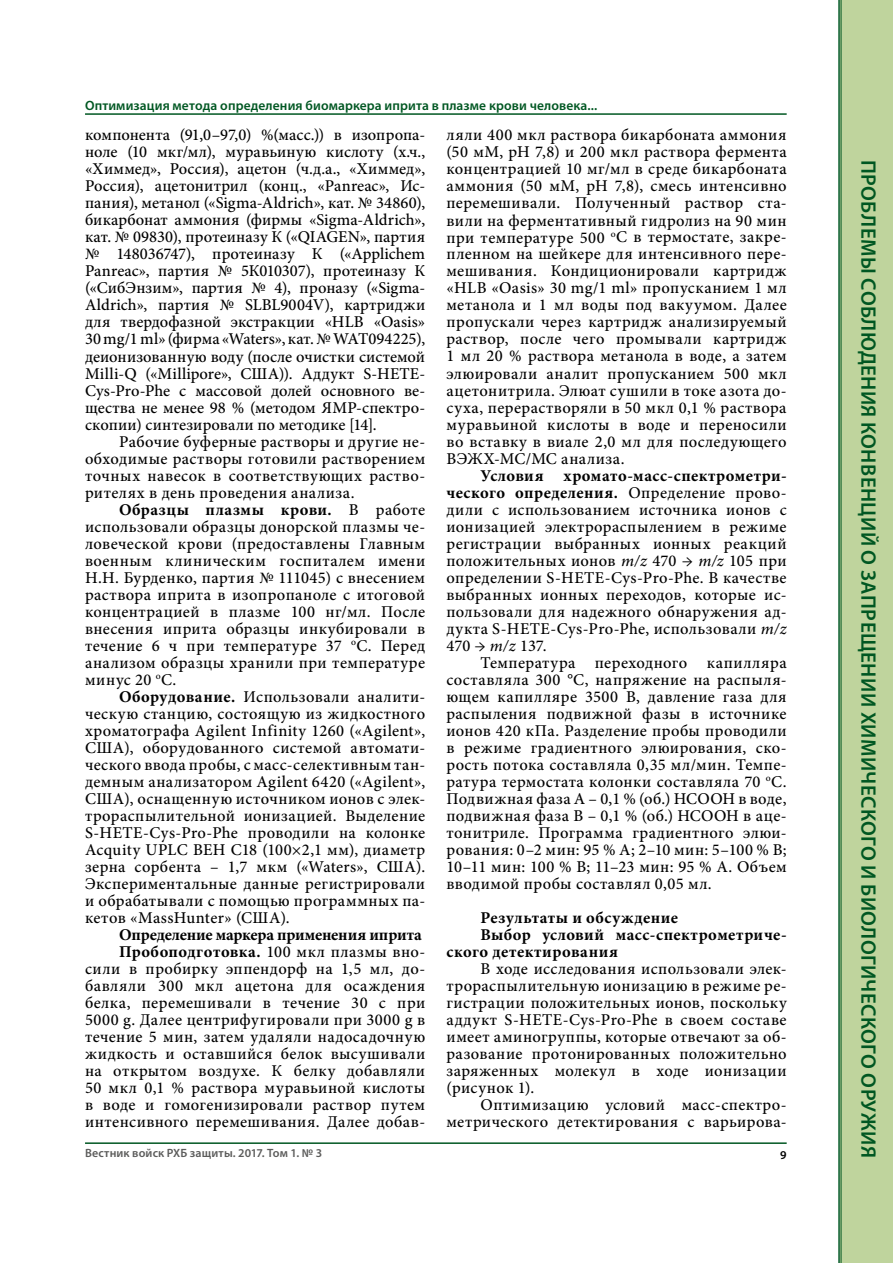
<style>
.page{position:relative;width:893px;height:1263px;background:#fff}
.page>*{position:absolute;margin:0;border:0;box-sizing:border-box;transform-origin:0 0}
.t1{font:600 21px "Myriad Pro";letter-spacing:.02em;color:#005722}
.t2{font:500 16.5px/17px "Minion Pro";letter-spacing:.03em;color:#000;text-align:justify}
.t3{font:700 16.5px "Minion Pro";letter-spacing:.035em;color:#000}
.t4{font:600 13.5px "Myriad Pro";letter-spacing:.01em;color:#005722}
.t5{font:600 12px "Myriad Pro";letter-spacing:.01em;color:#5c5c5b}
.t6{font:600 12px "Myriad Pro";color:#000}
.s1{font-weight:700}
.s2{font-style:italic}
</style>
<div class="page">
<svg style="left:838px;top:0;width:3px;height:1263px;background:#4d895c"></svg>
<svg style="left:841px;top:0;width:52px;height:1263px;background:#b6ce97"></svg>
<hr style="left:85px;top:1142px;width:702px;height:2px;background:#005722">
<hr style="left:85px;top:113px;width:702px;height:2px;background:#005722">
<p class="t4" style="left:85px;top:97px;width:514px">Оптимизация метода определения биомаркера иприта в плазме крови человека...</p>
<p class="t2" style="left:85px;top:127px;width:342px">компонента (91,0–97,0) %(масс.)) в изопропа&shy;ноле (10 мкг/мл), муравьиную кислоту (х.ч., «Химмед», Россия), ацетон (ч.д.а., «Химмед», Россия), ацетонитрил (конц., «Panreac», Ис&shy;пания), метанол («Sigma-Aldrich», кат. № 34860), бикарбонат аммония (фирмы «Sigma-Aldrich», кат. № 09830), протеиназу К («QIAGEN», партия № 148036747), протеиназу К («Applichem Panreac», партия № 5К010307), протеиназу К («СибЭнзим», партия № 4), проназу («Sigma-Aldrich», партия № SLBL9004V), картриджи для твердофазной экстракции «HLB «Oasis» 30 mg/1 ml» (фирма «Waters», кат. № WAT094225), деионизованную воду (после очистки системой Milli-Q («Millipore», США)). Аддукт S-HETE-Cys-Pro-Phe с массовой долей основного ве&shy;щества не менее 98 % (методом ЯМР-спектро&shy;скопии) синтезировали по методике [14].</p>
<p class="t2" style="left:85px;top:433px;width:342px;text-indent:34px">Рабочие буферные растворы и другие не&shy;обходимые растворы готовили растворением точных навесок в соответствующих раство&shy;рителях в день проведения анализа.</p>
<p class="t2" style="left:85px;top:501px;width:342px;text-indent:34px"><span class="s1">Образцы плазмы крови.</span> В работе использовали образцы донорской плазмы че&shy;ловеческой крови (предоставлены Главным военным клиническим госпиталем имени Н.Н. Бурденко, партия № 111045) с внесением раствора иприта в изопропаноле с итоговой концентрацией в плазме 100 нг/мл. После внесения иприта образцы инкубировали в течение 6 ч при температуре 37 <sup>о</sup>С. Перед анализом образцы хранили при температуре минус 20 <sup>о</sup>С.</p>
<p class="t2" style="left:85px;top:688px;width:342px;text-indent:34px"><span class="s1">Оборудование.</span> Использовали аналити&shy;ческую станцию, состоящую из жидкостного хроматографа Agilent Infinity 1260 («Agilent», США), оборудованного системой автомати&shy;ческого ввода пробы, с масс-селективным тан&shy;демным анализатором Agilent 6420 («Agilent», США), оснащенную источником ионов с элек&shy;трораспылительной ионизацией. Выделение S-HETE-Cys-Pro-Phe проводили на колонке Acquity UPLC BEH C18 (100×2,1 мм), диаметр зерна сорбента – 1,7 мкм («Waters», США).<br>Экспериментальные данные регистрировали и обрабатывали с помощью программных па&shy;кетов «MassHunter» (США).</p>
<p class="t2" style="left:85px;top:926px;width:342px;text-align:right"><span class="s1">Определение маркера применения иприта Пробоподготовка.</span> 100 мкл плазмы вно&shy;сили в пробирку эппендорф на 1,5 мл, до&shy;бавляли 300 мкл ацетона для осаждения белка, перемешивали в течение 30 с при 5000 g. Далее центрифугировали при 3000 g в течение 5 мин, затем удаляли надосадочную жидкость и оставшийся белок высушивали на открытом воздухе. К белку добавляли 50 мкл 0,1 % раствора муравьиной кислоты в воде и гомогенизировали раствор путем интенсивного перемешивания. Далее добав-</p>
<p class="t2" style="left:446px;top:127px;width:342px">ляли 400 мкл раствора бикарбоната аммония (50 мМ, рН 7,8) и 200 мкл раствора фермента концентрацией 10 мг/мл в среде бикарбоната аммония (50 мМ, рН 7,8), смесь интенсивно перемешивали. Полученный раствор ста&shy;вили на ферментативный гидролиз на 90 мин при температуре 500 <sup>о</sup>С в термостате, закре&shy;пленном на шейкере для интенсивного пере&shy;мешивания. Кондиционировали картридж «HLB «Oasis» 30 mg/1 ml» пропусканием 1 мл метанола и 1 мл воды под вакуумом. Далее пропускали через картридж анализируемый раствор, после чего промывали картридж 1 мл 20 % раствора метанола в воде, а затем элюировали аналит пропусканием 500 мкл ацетонитрила. Элюат сушили в токе азота до&shy;суха, перерастворяли в 50 мкл 0,1 % раствора муравьиной кислоты в воде и переносили во вставку в виале 2,0 мл для последующего ВЭЖХ-МС/МС анализа.</p>
<p class="t2" style="left:446px;top:467px;width:342px;text-indent:34px"><span class="s1">Условия хромато-масс-спектрометри&shy;ческого определения.</span> Определение прово&shy;дили с использованием источника ионов с ионизацией электрораспылением в режиме регистрации выбранных ионных реакций положительных ионов <span class="s2">m/z</span> 470 → <span class="s2">m/z</span> 105 при определении S-HETE-Cys-Pro-Phe. В качестве выбранных ионных переходов, которые ис&shy;пользовали для надежного обнаружения ад&shy;дукта S-HETE-Cys-Pro-Phe, использовали <span class="s2">m/z </span>470 → <span class="s2">m/z</span> 137.</p>
<p class="t2" style="left:446px;top:654px;width:342px;text-indent:34px">Температура переходного капилляра составляла 300 °С, напряжение на распыля&shy;ющем капилляре 3500 В, давление газа для распыления подвижной фазы в источнике ионов 420 кПа. Разделение пробы проводили в режиме градиентного элюирования, ско&shy;рость потока составляла 0,35 мл/мин. Темпе&shy;ратура термостата колонки составляла 70 <sup>o</sup>C.<br>Подвижная фаза А – 0,1 % (об.) НСООН в воде, подвижная фаза В – 0,1 % (об.) НСООН в аце&shy;тонитриле. Программа градиентного элюи&shy;рования: 0–2 мин: 95 % А; 2–10 мин: 5–100 % B; 10–11 мин: 100 % B; 11–23 мин: 95 % A. Объем вводимой пробы составлял 0,05 мл.</p>
<p class="t3" style="left:480px;top:906px;width:199px">Результаты и обсуждение</p>
<p class="t3" style="left:480px;top:923px;width:308px">Выбор условий масс-спектрометриче-</p>
<p class="t3" style="left:446px;top:940px;width:173px">ского детектирования</p>
<p class="t2" style="left:446px;top:960px;width:342px;text-indent:34px">В ходе исследования использовали элек&shy;трораспылительную ионизацию в режиме ре&shy;гистрации положительных ионов, поскольку аддукт S-HETE-Cys-Pro-Phe в своем составе имеет аминогруппы, которые отвечают за об&shy;разование протонированных положительно заряженных молекул в ходе ионизации (рисунок 1).</p>
<p class="t2" style="left:446px;top:1096px;width:342px;text-align:right">Оптимизацию условий масс-спектро&shy;метрического детектирования с варьирова-</p>
<p class="t5" style="left:85px;top:1145px;width:239px">Вестник войск РХБ защиты. 2017. Том 1. № 3</p>
<p class="t6" style="left:780px;top:1147px;width:8px">9</p>
<p class="t1" style="left:882px;top:160px;width:999px;rotate:90deg">ПРОБЛЕМЫ СОБЛЮДЕНИЯ КОНВЕНЦИЙ О ЗАПРЕЩЕНИИ ХИМИЧЕСКОГО И БИОЛОГИЧЕСКОГО ОРУЖИЯ</p>
</div>
